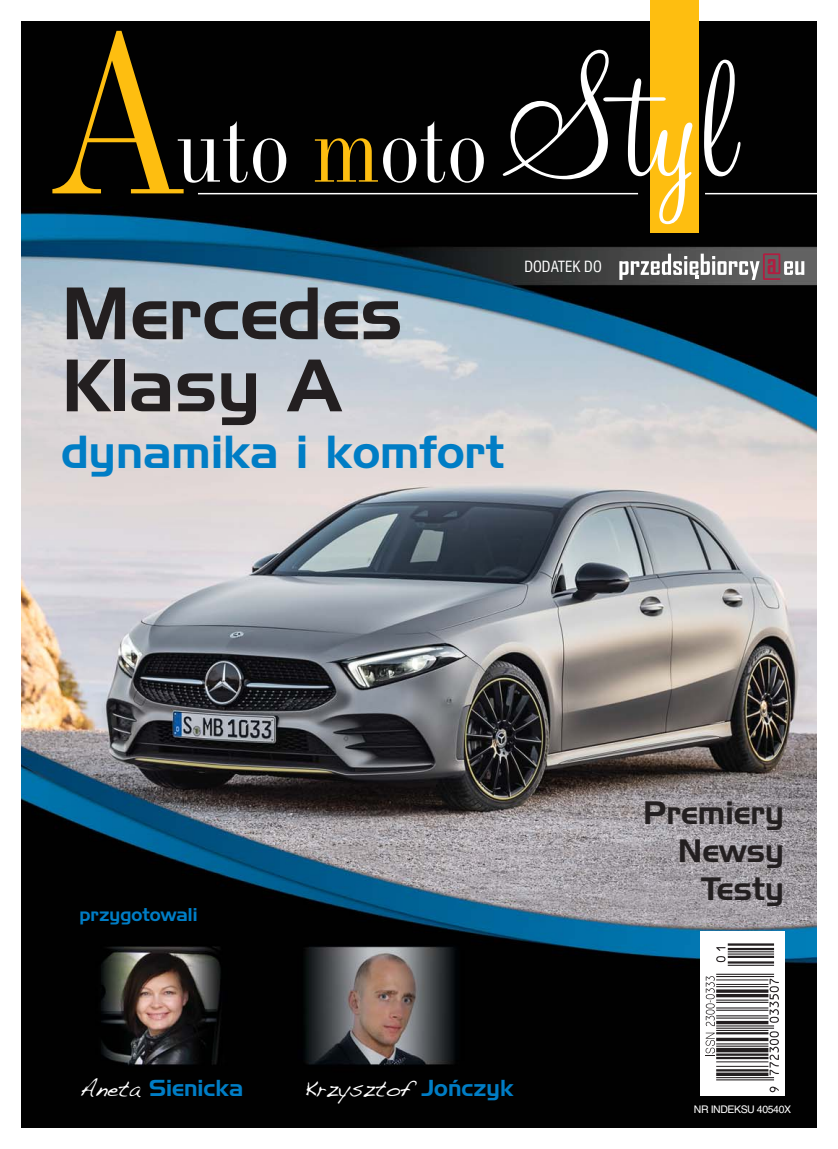
<style>
.page{position:relative;width:838px;height:1149px;background:#fff}
.page>*{position:absolute;margin:0;border:0;box-sizing:border-box;transform-origin:0 0}
.t1{font:225px "Industrial 736 EU";color:#febe10}
.t2{font:90px "Industrial 736 EU";color:#fff}
.t3{font:72px/72px "Handel Gothic EU";color:#231f20}
.t4{font:45px "Handel Gothic EU";color:#007dc5}
.t5{font:31.5px/37.8px "Handel Gothic EU";color:#231f20;text-align:right}
.t6{font:22.5px "Handwriting Dakota";color:#fff}
.t7{font:22.5px "Handel Gothic EU";color:#007dc5}
.t8{font:18px "Handel Gothic EU";color:#007dc5}
.t9{font:15px "Swis 721 Cn EU";color:#fff}
.t10{font:10.5px "Helvetica";letter-spacing:-.04em;color:#fff}
.s1{color:#febe10}
.s2{font-family:"Monterey EU";font-size:180px}
.s3{font-family:"Handwriting Dakota";color:#fff}
.s4{font-family:"Handel Gothic EU";color:#007dc5}
</style>
<div class="page">
<img style="left:21px;top:21px;width:795px;height:1105px">
<svg style="left:619px;top:253px;width:185px;height:27px"></svg>
<hr style="left:198px;top:193px;width:440px;height:1px;background:#fff">
<hr style="left:705px;top:193px;width:133px;height:1px;background:#fff">
<div style="left:650px;top:0;width:48px;height:232px;background:#febe10"></div>
<div style="left:700px;top:930px;width:84px;height:165px;background:#fff"></div>
<svg style="left:705px;top:944px;width:73px;height:148px"></svg>
<hr style="left:716px;top:973px;width:58px;height:1px;background:#231f20">
<hr style="left:716px;top:975px;width:58px;height:1px;background:#231f20">
<hr style="left:716px;top:979px;width:52px;height:1px;background:#231f20">
<hr style="left:716px;top:983px;width:52px;height:1px;background:#231f20">
<hr style="left:716px;top:985px;width:52px;height:1px;background:#231f20">
<hr style="left:716px;top:989px;width:52px;height:3px;background:#231f20">
<hr style="left:716px;top:993px;width:52px;height:3px;background:#231f20">
<hr style="left:716px;top:999px;width:52px;height:1px;background:#231f20">
<hr style="left:716px;top:1001px;width:52px;height:1px;background:#231f20">
<hr style="left:716px;top:1007px;width:52px;height:1px;background:#231f20">
<hr style="left:716px;top:1009px;width:52px;height:1px;background:#231f20">
<hr style="left:716px;top:1014px;width:52px;height:2px;background:#231f20">
<hr style="left:716px;top:1017px;width:52px;height:1px;background:#231f20">
<hr style="left:716px;top:1020px;width:52px;height:3px;background:#231f20">
<hr style="left:716px;top:1025px;width:58px;height:1px;background:#231f20">
<hr style="left:716px;top:1027px;width:58px;height:1px;background:#231f20">
<hr style="left:716px;top:1029px;width:52px;height:1px;background:#231f20">
<hr style="left:716px;top:1031px;width:52px;height:3px;background:#231f20">
<hr style="left:716px;top:1037px;width:52px;height:3px;background:#231f20">
<hr style="left:716px;top:1043px;width:52px;height:1px;background:#231f20">
<hr style="left:716px;top:1045px;width:52px;height:1px;background:#231f20">
<svg style="left:716px;top:1047px;width:52px;height:4px"></svg>
<hr style="left:716px;top:1053px;width:52px;height:2px;background:#231f20">
<hr style="left:716px;top:1056px;width:52px;height:2px;background:#231f20">
<hr style="left:716px;top:1060px;width:52px;height:1px;background:#231f20">
<hr style="left:716px;top:1065px;width:52px;height:1px;background:#231f20">
<hr style="left:716px;top:1068px;width:52px;height:3px;background:#231f20">
<hr style="left:716px;top:1072px;width:52px;height:3px;background:#231f20">
<hr style="left:716px;top:1076px;width:58px;height:1px;background:#231f20">
<hr style="left:716px;top:1078px;width:58px;height:2px;background:#231f20">
<hr style="left:727px;top:943px;width:47px;height:2px;background:#231f20">
<hr style="left:727px;top:947px;width:47px;height:2px;background:#231f20">
<hr style="left:727px;top:950px;width:47px;height:2px;background:#231f20">
<hr style="left:727px;top:953px;width:47px;height:1px;background:#231f20">
<hr style="left:727px;top:955px;width:47px;height:2px;background:#231f20">
<hr style="left:727px;top:961px;width:47px;height:2px;background:#231f20">
<hr style="left:727px;top:964px;width:47px;height:1px;background:#231f20">
<svg style="left:716px;top:946px;width:9px;height:15px"></svg>
<svg style="left:769px;top:1086px;width:10px;height:5px"></svg>
<svg style="left:769px;top:1030px;width:10px;height:44px"></svg>
<svg style="left:769px;top:978px;width:10px;height:44px"></svg>
<svg style="left:705px;top:1032px;width:10px;height:23px"></svg>
<svg style="left:705px;top:975px;width:9px;height:50px"></svg>
<h1 class="t1" style="left:62px;top:31px;width:116px">A</h1>
<h2 class="t2" style="left:176px;top:117px;width:557px">uto <span class="s1">m</span>oto <span class="s2">Styl</span></h2>
<h3 class="t3" style="left:62px;top:284px;width:343px">Mercedes<br>Klasy A</h3>
<h3 class="t4" style="left:62px;top:436px;width:444px">dynamika i komfort</h3>
<p class="t9" style="left:524px;top:260px;width:79px">DODATEK DO</p>
<p class="t8" style="left:80px;top:908px;width:119px">przygotowali</p>
<p class="t7" style="left:79px;top:1079px;width:165px"><span class="s3">Aneta</span> Sienicka</p>
<p class="t6" style="left:305px;top:1074px;width:210px">Krzysztof <span class="s4">Jończyk</span></p>
<p class="t5" style="left:643px;top:796px;width:143px">Premiery<br>Newsy<br>Testy</p>
<p class="t10" style="left:694px;top:1104px;width:99px">NR INDEKSU 40540X</p>
</div>
